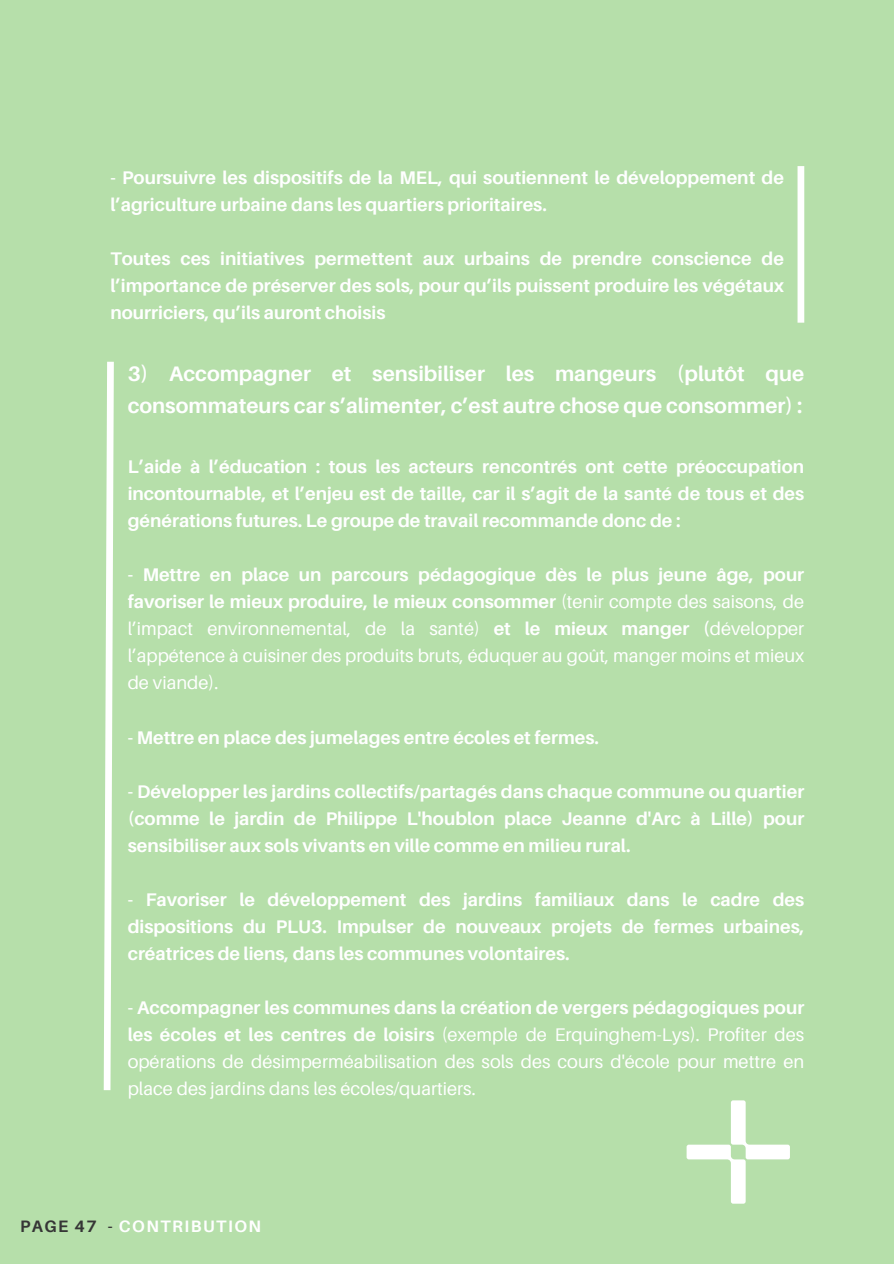
<style>
.page{position:relative;width:894px;height:1264px;background:#fff}
.page>*{position:absolute;margin:0;border:0;box-sizing:border-box;transform-origin:0 0}
.t1{font:700 21px/31.5px "Aileron";color:#fff}
.t2{font:700 18.3px/27px "Aileron";color:#fff;text-align:justify}
.t3{font:18.3px/27px "Aileron";color:#fff;text-align:justify}
.t4{font:700 16.5px "Aileron";letter-spacing:.09em;color:#fff}
.s1{font-weight:700}
.s2{color:#363636}
</style>
<div class="page">
<div style="left:0;top:0;width:893px;height:1263px;background:#b6dfaa"></div>
<svg style="left:686px;top:1100px;width:103px;height:103px"></svg>
<div style="left:797px;top:166px;width:7px;height:157px;background:#fff"></div>
<svg style="left:103px;top:361px;width:11px;height:730px"></svg>
<h3 class="t2" style="left:110px;top:163px;width:674px">- Poursuivre les dispositifs de la MEL, qui soutiennent le développement de l’agriculture urbaine dans les quartiers prioritaires.</h3>
<h1 class="t2" style="left:110px;top:244px;width:674px">Toutes ces initiatives permettent aux urbains de prendre conscience de l’importance de préserver des sols, pour qu’ils puissent produire les végétaux nourriciers, qu’ils auront choisis</h1>
<h3 class="t1" style="left:128px;top:357px;width:677px">3) Accompagner et sensibiliser les mangeurs (plutôt que consommateurs car s’alimenter, c’est autre chose que consommer) :</h3>
<p class="t2" style="left:128px;top:453px;width:677px">L’aide à l’éducation : tous les acteurs rencontrés ont cette préoccupation incontournable, et l’enjeu est de taille, car il s’agit de la santé de tous et des générations futures. Le groupe de travail recommande donc de :</p>
<h3 class="t3" style="left:128px;top:561px;width:677px"><span class="s1">- Mettre en place un parcours pédagogique dès le plus jeune âge, pour favoriser le mieux produire, le mieux consommer</span> (tenir compte des saisons, de l’impact environnemental, de la santé) <span class="s1">et le mieux manger (</span>développer l’appétence à cuisiner des produits bruts, éduquer au goût, manger moins et mieux de viande).</h3>
<h3 class="t2" style="left:128px;top:723px;width:472px">- Mettre en place des jumelages entre écoles et fermes.</h3>
<h3 class="t2" style="left:128px;top:777px;width:677px">- Développer les jardins collectifs/partagés dans chaque commune ou quartier (comme le jardin de Philippe L'houblon place Jeanne d'Arc à Lille) pour sensibiliser aux sols vivants en ville comme en milieu rural.</h3>
<p class="t2" style="left:128px;top:885px;width:677px">- Favoriser le développement des jardins familiaux dans le cadre des dispositions du PLU3. Impulser de nouveaux projets de fermes urbaines, créatrices de liens, dans les communes volontaires.</p>
<p class="t3" style="left:128px;top:993px;width:677px"><span class="s1">- Accompagner les communes dans la création de vergers pédagogiques pour les écoles et les centres de loisirs</span> (exemple de Erquinghem-Lys). Profiter des opérations de désimperméabilisation des sols des cours d'école pour mettre en place des jardins dans les écoles/quartiers.</p>
<h3 class="t4" style="left:20px;top:1216px;width:242px"><span class="s2">PAGE 47 -</span> CONTRIBUTION</h3>
</div>
